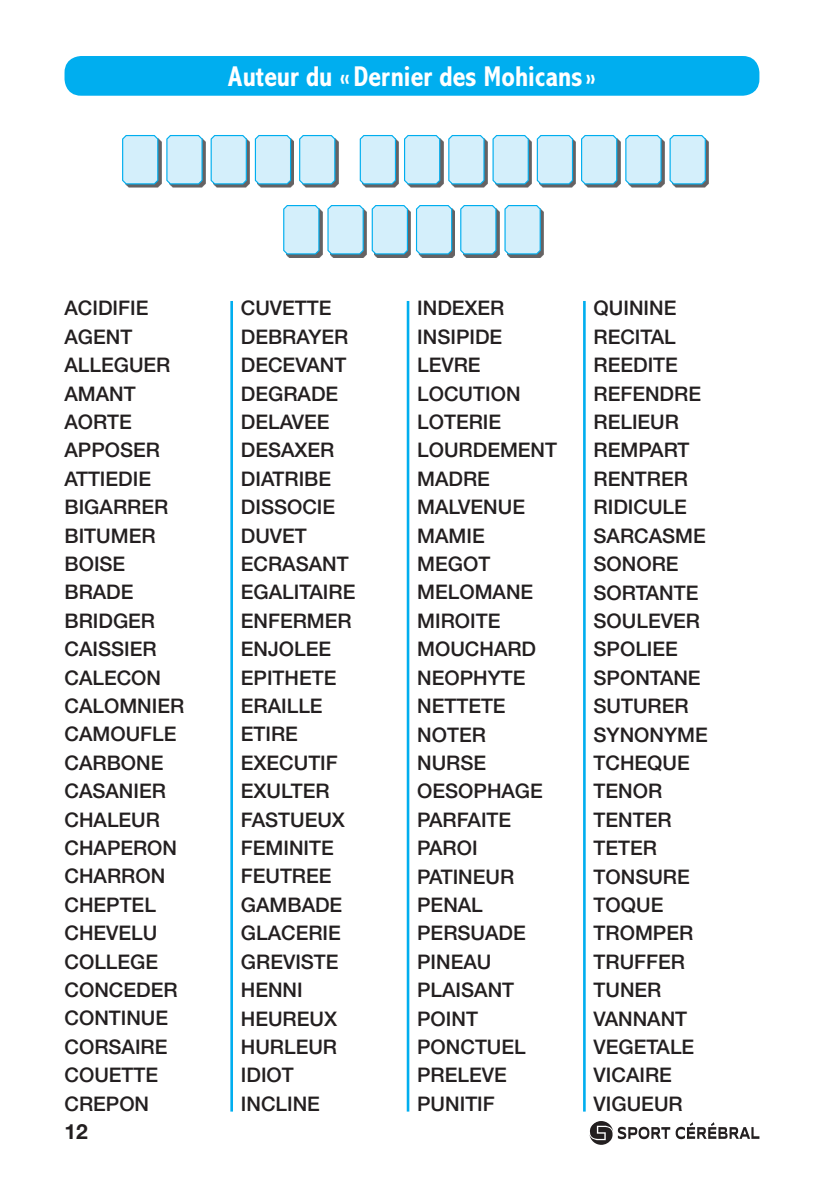
<style>
.page{position:relative;width:819px;height:1191px;background:#fff}
.page>*{position:absolute;margin:0;border:0;box-sizing:border-box;transform-origin:0 0}
.t1{font:700 condensed 28.88px "Abadi MT Std";color:#fff}
.t2{font:700 21px "Helvetica Neue LT Std";color:#231f20}
.t3{font:500 20.12px/28.3px "Helvetica Neue LT Std";color:#231f20}
</style>
<div class="page">
<div style="left:65px;top:57px;width:693px;height:38px;background:#00aeef;border-radius:16px"></div>
<div style="left:64px;top:56px;width:695px;height:40px;border:2px solid #00aeef;border-radius:16px"></div>
<hr style="left:230px;top:301px;width:3px;height:810px;background:#00aeef">
<hr style="left:583px;top:301px;width:2px;height:810px;background:#00aeef">
<hr style="left:406px;top:301px;width:3px;height:810px;background:#00aeef">
<div style="left:125px;top:138px;width:36px;height:49px;background:#656263"></div>
<svg style="left:122px;top:135px;width:37px;height:50px;background:#bbe4f5"></svg>
<div style="left:169px;top:138px;width:37px;height:49px;background:#656263"></div>
<svg style="left:166px;top:135px;width:37px;height:50px;background:#bde5f6"></svg>
<div style="left:213px;top:138px;width:37px;height:49px;background:#656263"></div>
<svg style="left:210px;top:135px;width:37px;height:50px;background:#bee6f7"></svg>
<div style="left:257px;top:138px;width:37px;height:49px;background:#656263"></div>
<svg style="left:254px;top:135px;width:38px;height:50px;background:#bce4f4"></svg>
<div style="left:302px;top:138px;width:36px;height:49px;background:#656263"></div>
<svg style="left:299px;top:135px;width:37px;height:50px;background:#bce4f5"></svg>
<div style="left:362px;top:138px;width:37px;height:49px;background:#656263"></div>
<svg style="left:359px;top:135px;width:37px;height:50px;background:#bee7f7"></svg>
<div style="left:406px;top:138px;width:37px;height:49px;background:#656263"></div>
<svg style="left:404px;top:135px;width:37px;height:50px;background:#bbe4f4"></svg>
<div style="left:451px;top:138px;width:36px;height:49px;background:#656263"></div>
<svg style="left:448px;top:135px;width:37px;height:50px;background:#bce5f6"></svg>
<div style="left:495px;top:138px;width:36px;height:49px;background:#656263"></div>
<svg style="left:492px;top:135px;width:37px;height:50px;background:#bde6f7"></svg>
<div style="left:539px;top:138px;width:37px;height:49px;background:#231f20;opacity:.7"></div>
<svg style="left:536px;top:135px;width:37px;height:50px;background:#bee7f7"></svg>
<div style="left:583px;top:138px;width:37px;height:49px;background:#656263"></div>
<svg style="left:581px;top:135px;width:37px;height:50px;background:#bbe4f5"></svg>
<div style="left:628px;top:138px;width:36px;height:49px;background:#656263"></div>
<svg style="left:625px;top:135px;width:37px;height:50px;background:#bce5f6"></svg>
<div style="left:672px;top:138px;width:36px;height:49px;background:#656263"></div>
<svg style="left:669px;top:135px;width:37px;height:50px;background:#bde6f7"></svg>
<div style="left:286px;top:208px;width:36px;height:49px;background:#656263"></div>
<svg style="left:283px;top:205px;width:37px;height:50px;background:#bce4f5"></svg>
<div style="left:330px;top:208px;width:37px;height:49px;background:#656263"></div>
<svg style="left:327px;top:205px;width:37px;height:50px;background:#bde6f6"></svg>
<div style="left:374px;top:208px;width:37px;height:49px;background:#656263"></div>
<svg style="left:371px;top:205px;width:37px;height:50px;background:#bee6f7"></svg>
<div style="left:418px;top:208px;width:37px;height:49px;background:#656263"></div>
<svg style="left:415px;top:205px;width:38px;height:50px;background:#bde4f5"></svg>
<div style="left:463px;top:208px;width:36px;height:49px;background:#656263"></div>
<svg style="left:460px;top:205px;width:37px;height:50px;background:#bce4f5"></svg>
<div style="left:507px;top:208px;width:36px;height:49px;background:#656263"></div>
<svg style="left:504px;top:205px;width:37px;height:50px;background:#bde6f7"></svg>
<svg style="left:589px;top:1121px;width:170px;height:23px"></svg>
<p class="t1" style="left:228px;top:60px;width:369px">Auteur du «Dernier des Mohicans»</p>
<p class="t3" style="left:64px;top:294px;width:121px">ACIDIFIE<br>AGENT<br>ALLEGUER<br>AMANT<br>AORTE<br>APPOSER<br>ATTIEDIE<br>BIGARRER<br>BITUMER<br>BOISE<br>BRADE<br>BRIDGER<br>CAISSIER<br>CALECON<br>CALOMNIER<br>CAMOUFLE<br>CARBONE<br>CASANIER<br>CHALEUR<br>CHAPERON<br>CHARRON<br>CHEPTEL<br>CHEVELU<br>COLLEGE<br>CONCEDER<br>CONTINUE<br>CORSAIRE<br>COUETTE<br>CREPON</p>
<p class="t3" style="left:241px;top:294px;width:116px">CUVETTE<br>DEBRAYER<br>DECEVANT<br>DEGRADE<br>DELAVEE<br>DESAXER<br>DIATRIBE<br>DISSOCIE<br>DUVET<br>ECRASANT<br>EGALITAIRE<br>ENFERMER<br>ENJOLEE<br>EPITHETE<br>ERAILLE<br>ETIRE<br>EXECUTIF<br>EXULTER<br>FASTUEUX<br>FEMINITE<br>FEUTREE<br>GAMBADE<br>GLACERIE<br>GREVISTE<br>HENNI<br>HEUREUX<br>HURLEUR<br>IDIOT<br>INCLINE</p>
<p class="t3" style="left:417px;top:294px;width:141px">INDEXER<br>INSIPIDE<br>LEVRE<br>LOCUTION<br>LOTERIE<br>LOURDEMENT<br>MADRE<br>MALVENUE<br>MAMIE<br>MEGOT<br>MELOMANE<br>MIROITE<br>MOUCHARD<br>NEOPHYTE<br>NETTETE<br>NOTER<br>NURSE<br>OESOPHAGE<br>PARFAITE<br>PAROI<br>PATINEUR<br>PENAL<br>PERSUADE<br>PINEAU<br>PLAISANT<br>POINT<br>PONCTUEL<br>PRELEVE<br>PUNITIF</p>
<p class="t3" style="left:593px;top:294px;width:116px">QUININE<br>RECITAL<br>REEDITE<br>REFENDRE<br>RELIEUR<br>REMPART<br>RENTRER<br>RIDICULE<br>SARCASME<br>SONORE<br>SORTANTE<br>SOULEVER<br>SPOLIEE<br>SPONTANE<br>SUTURER<br>SYNONYME<br>TCHEQUE<br>TENOR<br>TENTER<br>TETER<br>TONSURE<br>TOQUE<br>TROMPER<br>TRUFFER<br>TUNER<br>VANNANT<br>VEGETALE<br>VICAIRE<br>VIGUEUR</p>
<p class="t2" style="left:64px;top:1118px;width:25px">12</p>
</div>
